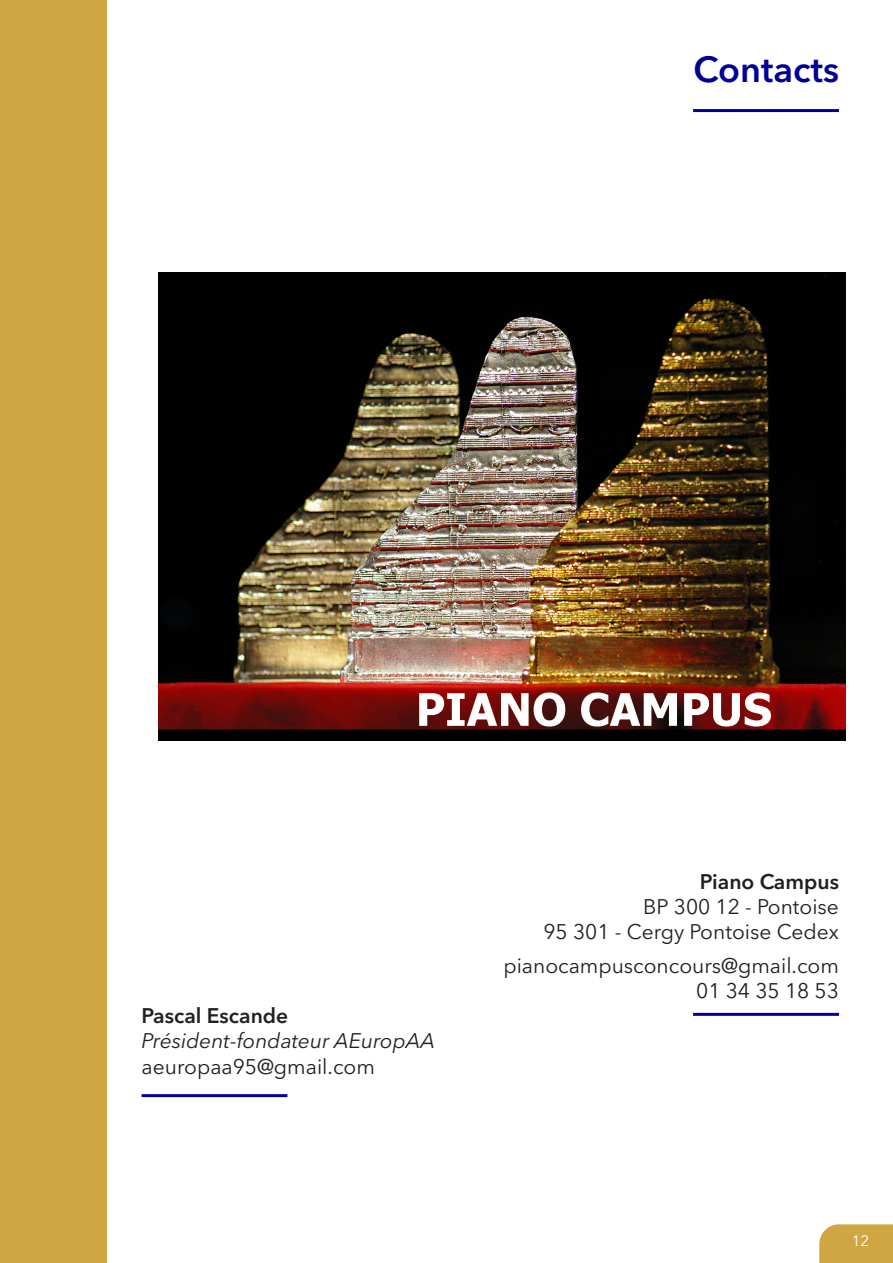
<style>
.page{position:relative;width:893px;height:1263px;background:#fff}
.page>*{position:absolute;margin:0;border:0;box-sizing:border-box;transform-origin:0 0}
.t1{font:600 36px "Avenir Next Cyr";color:#009}
.t2{font:21px "Avenir Next Cyr";color:#231f20}
.t3{font:italic 21px "Avenir Next Cyr";color:#231f20}
.t4{font:600 21px "Avenir Next Cyr";color:#231f20}
.t5{font:15px "Avenir Next Cyr";color:#fff}
</style>
<div class="page">
<hr style="left:693px;top:109px;width:146px;height:3px;background:#009">
<div style="left:0;top:0;width:106px;height:1263px;background:#cfa642"></div>
<hr style="left:693px;top:1013px;width:146px;height:3px;background:#009">
<hr style="left:142px;top:1094px;width:145px;height:3px;background:#009">
<div style="left:819px;top:1224px;width:74px;height:39px;background:#cfa642"></div>
<img style="left:158px;top:272px;width:687px;height:469px">
<p class="t1" style="left:694px;top:48px;width:147px">Contacts</p>
<p class="t4" style="left:142px;top:1003px;width:148px">Pascal Escande</p>
<p class="t3" style="left:142px;top:1028px;width:295px">Président-fondateur AEuropAA</p>
<p class="t2" style="left:142px;top:1054px;width:235px">aeuropaa95@gmail.com</p>
<p class="t4" style="left:700px;top:868px;width:141px">Piano Campus</p>
<p class="t2" style="left:643px;top:894px;width:197px">BP 300 12 - Pontoise</p>
<p class="t2" style="left:543px;top:919px;width:297px">95 301 - Cergy Pontoise Cedex</p>
<p class="t2" style="left:503px;top:953px;width:337px">pianocampusconcours@gmail.com</p>
<p class="t2" style="left:696px;top:978px;width:144px">01 34 35 18 53</p>
<p class="t5" style="left:852px;top:1231px;width:19px">12</p>
</div>
